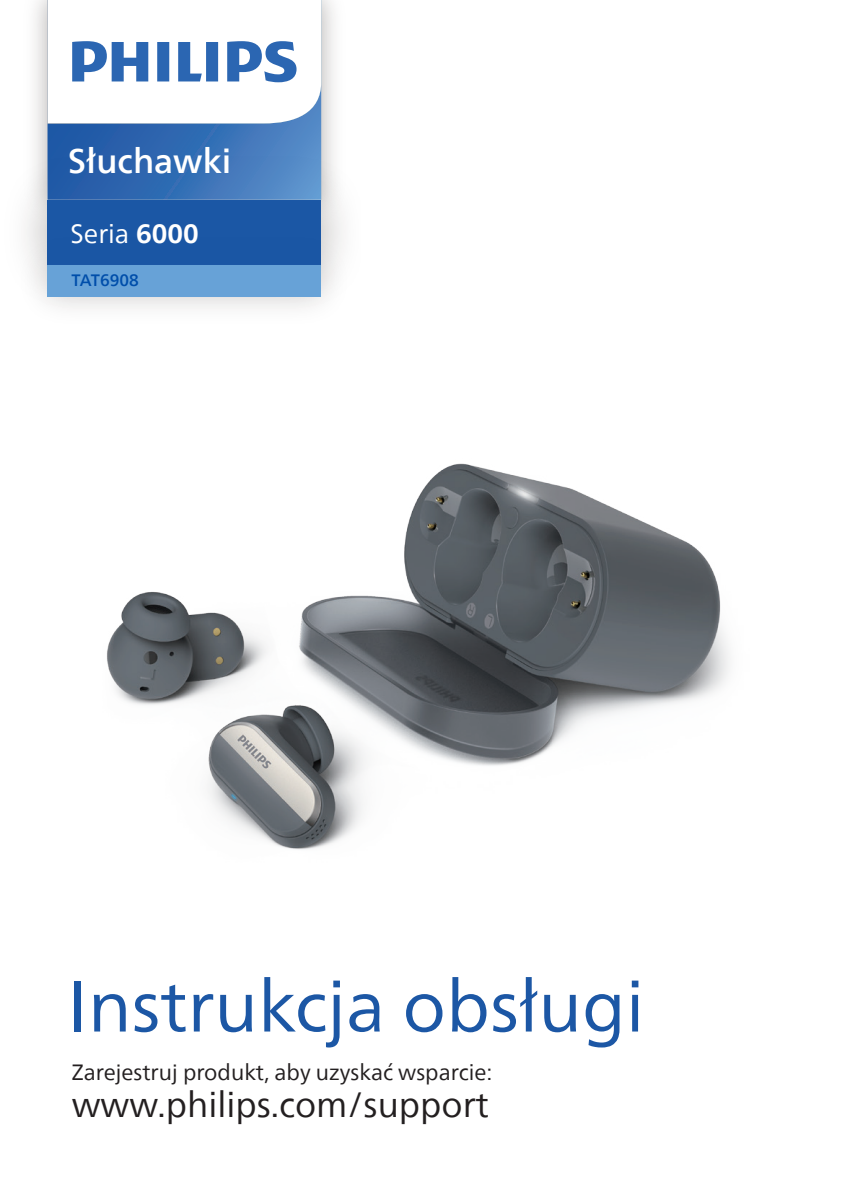
<style>
.page{position:relative;width:842px;height:1191px;background:#fff}
.page>*{position:absolute;margin:0;border:0;box-sizing:border-box;transform-origin:0 0}
.t1{font:72px "Neue Frutiger World";color:#1c57a5}
.t2{font:35px "Neue Frutiger World";color:#231f20}
.t3{font:500 34px "Neue Frutiger World";color:#fff}
.t4{font:26.4px "Neue Frutiger World";color:#fff}
.t5{font:22px "Neue Frutiger World";color:#231f20}
.t6{font:500 16.4px "Neue Frutiger World";color:#004eaa}
.s1{font-weight:700}
</style>
<div class="page">
<img style="left:34px;top:0;width:301px;height:141px">
<svg style="left:48px;top:0;width:273px;height:141px"></svg>
<img style="left:26px;top:141px;width:317px;height:82px">
<div style="left:48px;top:200px;width:273px;height:64px;background:#1b57a5"></div>
<img style="left:25px;top:223px;width:318px;height:86px">
<div style="left:48px;top:264px;width:273px;height:33px;background:#67a2d7"></div>
<img style="left:107px;top:463px;width:623px;height:387px">
<p class="t3" style="left:68px;top:133px;width:164px">Słuchawki</p>
<p class="t4" style="left:71px;top:213px;width:130px">Seria <span class="s1">6000</span></p>
<p class="t6" style="left:72px;top:267px;width:69px">TAT6908</p>
<p class="t1" style="left:68px;top:950px;width:578px">Instrukcja obsługi</p>
<p class="t5" style="left:72px;top:1055px;width:422px">Zarejestruj produkt, aby uzyskać wsparcie:</p>
<p class="t2" style="left:72px;top:1077px;width:419px">www.philips.com/support</p>
</div>
